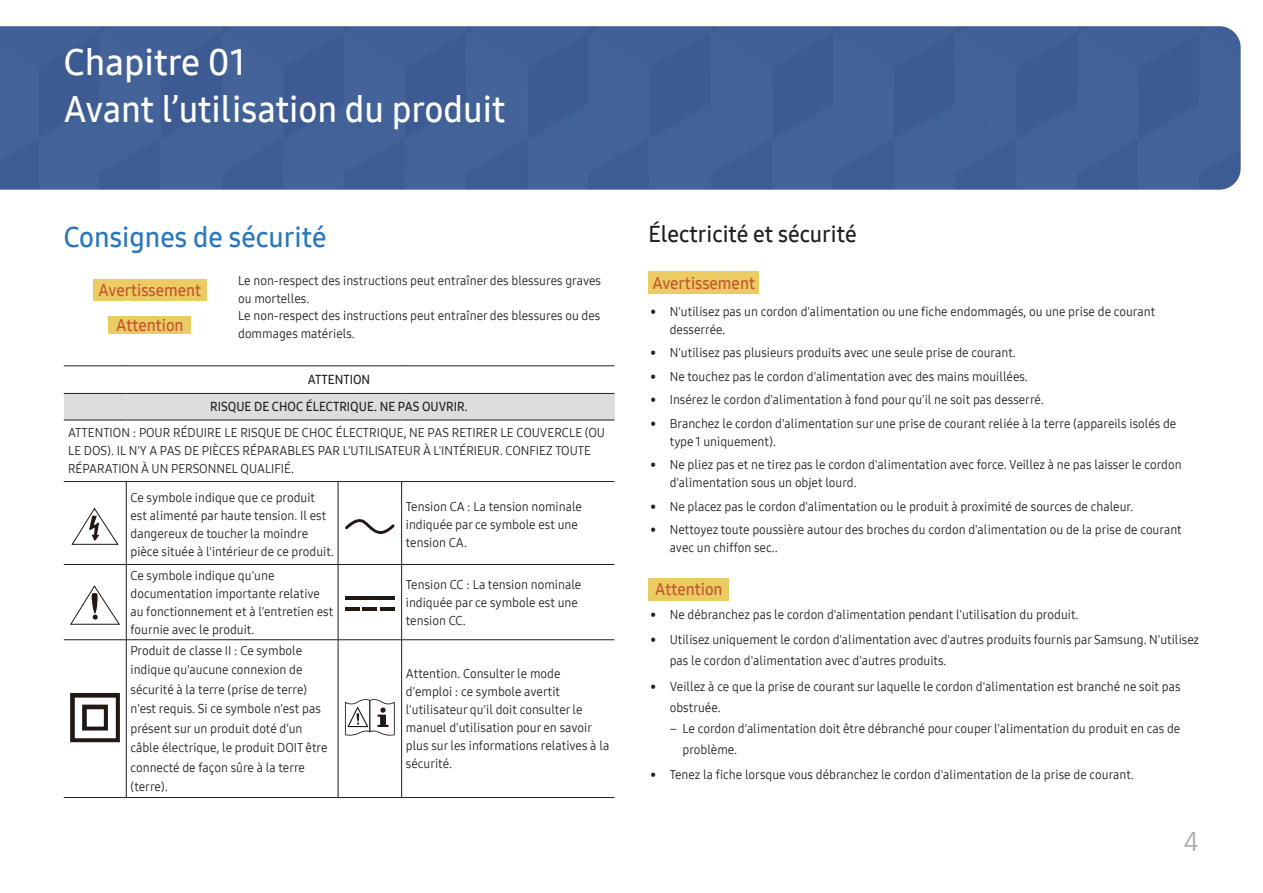
<style>
.page{position:relative;width:1263px;height:893px;background:#fff}
.page>*{position:absolute;margin:0;border:0;box-sizing:border-box;transform-origin:0 0}
.Head1{font:36px "Samsung One 600";color:#fff}
.Chapter{font:36px "Samsung One 600";color:#fff}
.Head2-5_5{font:27.9px "Samsung One 600";color:#2778ba}
.t1{font:27px "Samsung One 400";color:#a8aaad}
.Head3-4{font:22.5px "Samsung One 600";color:#231f20}
.Warning_Caution{font:16.5px "Samsung One 600";color:#c4532f;scale:.96 1}
.Paragraph_8_5_13_1{font:12.75px/19.5px "Samsung One 400";color:#231f20;scale:.96 1}
.Paragraph_8_5_12_2{font:12.75px/18px "Samsung One 400";color:#231f20;scale:.96 1}
.Table_Paragraph_8_5{font:12.75px "Samsung One 600";color:#231f20;scale:.96 1}
.s1{font-family:"Samsung One SCN 450"}
</style>
<div class="page">
<div style="left:0;top:26px;width:1241px;height:164px;background:#416297"></div>
<div style="left:93px;top:279px;width:114px;height:22px;background:#ebcc63"></div>
<div style="left:109px;top:316px;width:82px;height:17px;background:#ebcc63"></div>
<div style="left:64px;top:393px;width:550px;height:27px;background:#dcdddf"></div>
<hr style="left:64px;top:366px;width:62px;height:1px;background:#231f20">
<hr style="left:126px;top:366px;width:212px;height:1px;background:#231f20">
<hr style="left:338px;top:366px;width:64px;height:1px;background:#231f20">
<hr style="left:402px;top:366px;width:212px;height:1px;background:#231f20">
<hr style="left:64px;top:393px;width:62px;height:1px;background:#231f20">
<hr style="left:126px;top:393px;width:212px;height:1px;background:#231f20">
<hr style="left:338px;top:393px;width:64px;height:1px;background:#231f20">
<hr style="left:402px;top:393px;width:212px;height:1px;background:#231f20">
<hr style="left:64px;top:420px;width:62px;height:1px;background:#231f20">
<hr style="left:126px;top:420px;width:212px;height:1px;background:#231f20">
<hr style="left:338px;top:420px;width:64px;height:1px;background:#231f20">
<hr style="left:402px;top:420px;width:212px;height:1px;background:#231f20">
<hr style="left:64px;top:481px;width:62px;height:1px;background:#231f20">
<hr style="left:126px;top:481px;width:212px;height:1px;background:#231f20">
<hr style="left:126px;top:482px;width:1px;height:82px;background:#231f20">
<hr style="left:338px;top:481px;width:64px;height:1px;background:#231f20">
<hr style="left:338px;top:482px;width:1px;height:82px;background:#231f20">
<hr style="left:402px;top:481px;width:212px;height:1px;background:#231f20">
<hr style="left:401px;top:482px;width:1px;height:82px;background:#231f20">
<hr style="left:64px;top:564px;width:62px;height:1px;background:#231f20">
<hr style="left:126px;top:564px;width:212px;height:1px;background:#231f20">
<hr style="left:126px;top:565px;width:1px;height:75px;background:#231f20">
<hr style="left:338px;top:564px;width:64px;height:1px;background:#231f20">
<hr style="left:338px;top:565px;width:1px;height:75px;background:#231f20">
<hr style="left:402px;top:564px;width:212px;height:1px;background:#231f20">
<hr style="left:401px;top:565px;width:1px;height:75px;background:#231f20">
<hr style="left:64px;top:639px;width:62px;height:1px;background:#231f20">
<hr style="left:126px;top:639px;width:212px;height:1px;background:#231f20">
<hr style="left:126px;top:640px;width:1px;height:157px;background:#231f20">
<hr style="left:338px;top:639px;width:64px;height:1px;background:#231f20">
<hr style="left:338px;top:640px;width:1px;height:157px;background:#231f20">
<hr style="left:402px;top:639px;width:212px;height:1px;background:#231f20">
<hr style="left:401px;top:640px;width:1px;height:157px;background:#231f20">
<hr style="left:64px;top:797px;width:62px;height:1px;background:#231f20">
<hr style="left:126px;top:797px;width:212px;height:1px;background:#231f20">
<hr style="left:338px;top:797px;width:64px;height:1px;background:#231f20">
<hr style="left:402px;top:797px;width:212px;height:1px;background:#231f20">
<svg style="left:71px;top:507px;width:48px;height:38px"></svg>
<svg style="left:345px;top:519px;width:50px;height:15px"></svg>
<svg style="left:70px;top:585px;width:50px;height:40px"></svg>
<hr style="left:345px;top:596px;width:50px;height:3px;background:#211814">
<hr style="left:345px;top:607px;width:14px;height:4px;background:#211814">
<hr style="left:363px;top:607px;width:14px;height:4px;background:#211814">
<hr style="left:381px;top:607px;width:14px;height:4px;background:#211814">
<svg style="left:70px;top:693px;width:50px;height:49px"></svg>
<svg style="left:345px;top:699px;width:50px;height:37px"></svg>
<div style="left:648px;top:271px;width:111px;height:23px;background:#ebcc63"></div>
<div style="left:648px;top:578px;width:81px;height:23px;background:#ebcc63"></div>
<p class="Chapter" style="left:64px;top:39px;width:183px">Chapitre 01</p>
<p class="Head1" style="left:64px;top:85px;width:443px">Avant l’utilisation du produit</p>
<p class="Head2-5_5" style="left:64px;top:219px;width:264px">Consignes de sécurité</p>
<p class="Warning_Caution" style="left:99px;top:279px;width:108px">Avertissement</p>
<p class="Paragraph_8_5_12_2" style="left:238px;top:272px;width:380px">Le non-respect des instructions peut entraîner des blessures graves ou mortelles.</p>
<p class="Warning_Caution" style="left:116px;top:314px;width:72px">Attention</p>
<p class="Paragraph_8_5_12_2" style="left:238px;top:307px;width:379px">Le non-respect des instructions peut entraîner des blessures ou des dommages matériels.</p>
<p class="Table_Paragraph_8_5" style="left:308px;top:371px;width:66px">ATTENTION</p>
<p class="Table_Paragraph_8_5" style="left:210px;top:398px;width:270px">RISQUE DE CHOC ÉLECTRIQUE. NE PAS OUVRIR.</p>
<p class="Paragraph_8_5_12_2" style="left:68px;top:424px;width:561px">ATTENTION : POUR RÉDUIRE LE RISQUE DE CHOC ÉLECTRIQUE, NE PAS RETIRER LE COUVERCLE (OU<br>LE DOS). IL N'Y A PAS DE PIÈCES RÉPARABLES PAR L'UTILISATEUR À L'INTÉRIEUR. CONFIEZ TOUTE<br>RÉPARATION À UN PERSONNEL QUALIFIÉ.</p>
<p class="Paragraph_8_5_12_2" style="left:131px;top:488px;width:213px">Ce symbole indique que ce produit est alimenté par haute tension. Il est dangereux de toucher la moindre pièce située à l'intérieur de ce produit.</p>
<p class="Paragraph_8_5_12_2" style="left:406px;top:497px;width:185px">Tension CA : La tension nominale indiquée par ce symbole est une tension CA.</p>
<p class="Paragraph_8_5_12_2" style="left:131px;top:566px;width:213px">Ce symbole indique qu'une documentation importante relative au fonctionnement et à l'entretien est fournie avec le produit.</p>
<p class="Paragraph_8_5_12_2" style="left:406px;top:575px;width:184px">Tension CC : La tension nominale indiquée par ce symbole est une tension CC.</p>
<p class="Paragraph_8_5_13_1" style="left:131px;top:640px;width:207px">Produit de classe II : Ce symbole indique qu'aucune connexion de sécurité à la terre (prise de terre) n'est requis. Si ce symbole n'est pas présent sur un produit doté d’un câble électrique, le produit DOIT être connecté de façon sûre à la terre (terre).</p>
<p class="Paragraph_8_5_12_2" style="left:406px;top:664px;width:213px">Attention. Consulter le mode d'emploi : ce symbole avertit l'utilisateur qu'il doit consulter le manuel d'utilisation pour en savoir plus sur les informations relatives à la sécurité.</p>
<p class="Head3-4" style="left:648px;top:219px;width:210px">Électricité et sécurité</p>
<p class="Warning_Caution" style="left:652px;top:272px;width:108px">Avertissement</p>
<p class="Paragraph_8_5_13_1" style="left:670px;top:302px;width:507px;line-height:18px;text-indent:-19px">• N'utilisez pas un cordon d'alimentation ou une fiche endommagés, ou une prise de courant desserrée.</p>
<p class="Paragraph_8_5_13_1" style="left:651px;top:343px;width:382px">• N'utilisez pas plusieurs produits avec une seule prise de courant.</p>
<p class="Paragraph_8_5_13_1" style="left:651px;top:366px;width:394px">• Ne touchez pas le cordon d'alimentation avec des mains mouillées.</p>
<p class="Paragraph_8_5_13_1" style="left:651px;top:390px;width:411px">• Insérez le cordon d'alimentation à fond pour qu'il ne soit pas desserré.</p>
<p class="Paragraph_8_5_13_1" style="left:670px;top:414px;width:529px;line-height:18px;text-indent:-19px">• Branchez le cordon d'alimentation sur une prise de courant reliée à la terre (appareils isolés de type 1 uniquement).</p>
<p class="Paragraph_8_5_13_1" style="left:670px;top:456px;width:535px;line-height:18px;text-indent:-19px">• Ne pliez pas et ne tirez pas le cordon d'alimentation avec force. Veillez à ne pas laisser le cordon d'alimentation sous un objet lourd.</p>
<p class="Paragraph_8_5_13_1" style="left:651px;top:497px;width:504px">• Ne placez pas le cordon d'alimentation ou le produit à proximité de sources de chaleur.</p>
<p class="Paragraph_8_5_13_1" style="left:670px;top:521px;width:535px;line-height:18px;text-indent:-19px">• Nettoyez toute poussière autour des broches du cordon d'alimentation ou de la prise de courant avec un chiffon sec..</p>
<p class="Warning_Caution" style="left:655px;top:578px;width:72px">Attention</p>
<p class="Paragraph_8_5_13_1" style="left:651px;top:605px;width:447px">• Ne débranchez pas le cordon d'alimentation pendant l'utilisation du produit.</p>
<p class="Paragraph_8_5_13_1" style="left:670px;top:629px;width:553px;line-height:21px;text-indent:-19px">• Utilisez uniquement le cordon d'alimentation avec d'autres produits fournis par Samsung. N'utilisez pas le cordon d'alimentation avec d'autres produits.</p>
<p class="Paragraph_8_5_13_1" style="left:670px;top:675px;width:534px;line-height:21px;text-indent:-19px">• Veillez à ce que la prise de courant sur laquelle le cordon d'alimentation est branché ne soit pas obstruée.</p>
<p class="Paragraph_8_5_13_1" style="left:682px;top:717px;width:520px;line-height:21px;text-indent:-13px"><span class="s1">–</span> Le cordon d'alimentation doit être débranché pour couper l'alimentation du produit en cas de problème.</p>
<p class="Paragraph_8_5_13_1" style="left:651px;top:764px;width:505px">• Tenez la fiche lorsque vous débranchez le cordon d'alimentation de la prise de courant.</p>
<h3 class="t1" style="left:1184px;top:823px;width:17px">4</h3>
</div>
